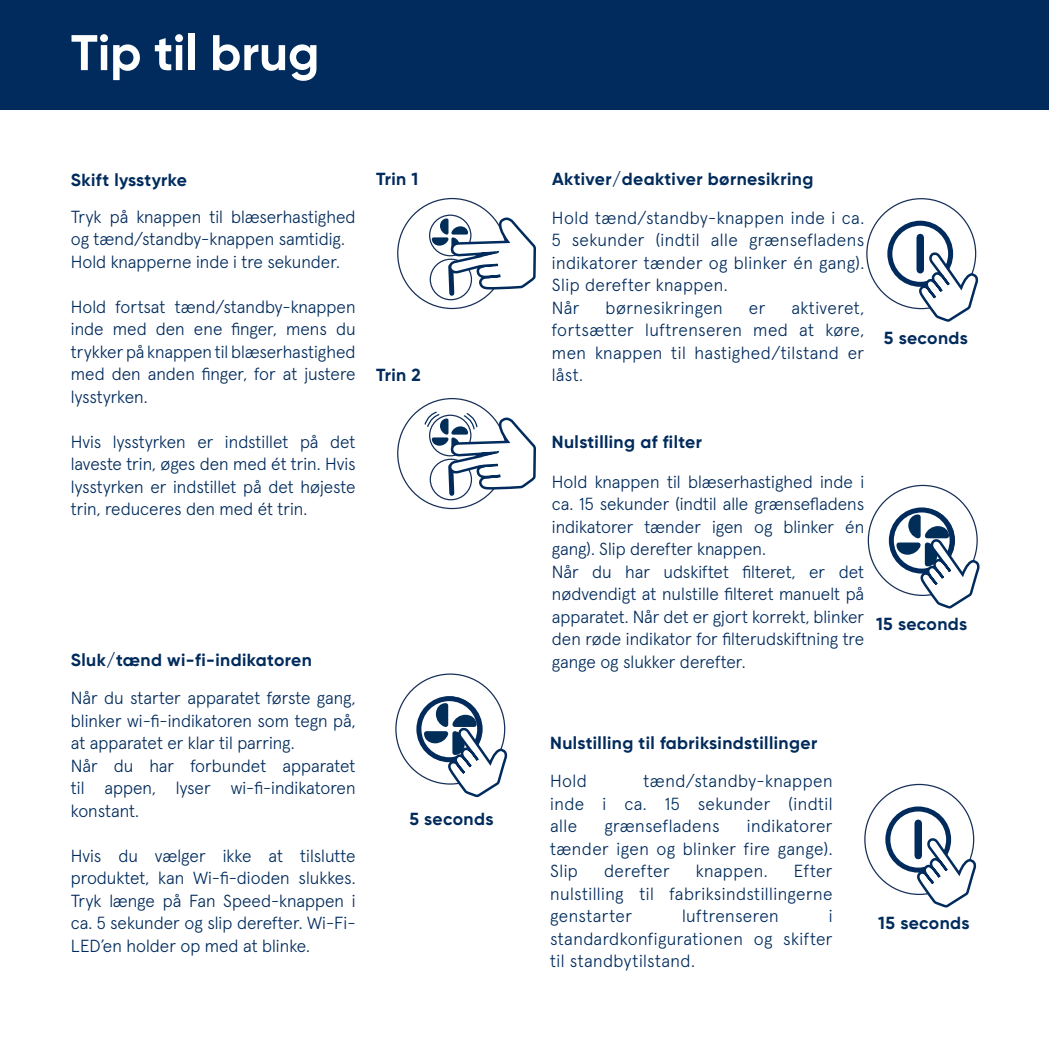
<style>
.page{position:relative;width:1049px;height:1049px;background:#fff}
.page>*{position:absolute;margin:0;border:0;box-sizing:border-box;transform-origin:0 0}
.t1{font:700 50px "Gilroy";color:#fff}
.t2{font:300 17.5px/22.5px "Apercu Pro";color:#002b5c;text-align:justify}
.t3{font:700 17.5px "Gilroy";letter-spacing:.025em;color:#002b5c}
.t4{font:300 17.5px "Apercu Pro";letter-spacing:.025em;color:#002b5c}
.t5{font:300 17.5px "Apercu Pro";letter-spacing:.02em;color:#002b5c}
</style>
<div class="page">
<div style="left:0;top:0;width:1049px;height:109px;background:#002b5c"></div>
<div style="left:887px;top:221px;width:66px;height:66px;border:5px solid #002b5c;border-radius:50%"></div>
<div style="left:916px;top:237px;width:8px;height:33px;background:#002b5c"></div>
<svg style="left:917px;top:252px;width:62px;height:70px"></svg>
<div style="left:889px;top:507px;width:65px;height:66px;border:5px solid #002b5c;border-radius:50%"></div>
<svg style="left:896px;top:514px;width:84px;height:95px"></svg>
<div style="left:885px;top:806px;width:66px;height:66px;border:5px solid #002b5c;border-radius:50%"></div>
<div style="left:914px;top:823px;width:8px;height:32px;background:#002b5c"></div>
<svg style="left:915px;top:837px;width:62px;height:71px"></svg>
<div style="left:430px;top:259px;width:42px;height:41px;border:1px solid #172f58;border-radius:50%"></div>
<div style="left:429px;top:215px;width:42px;height:41px;border:1px solid #172f58;border-radius:50%"></div>
<svg style="left:432px;top:216px;width:104px;height:82px"></svg>
<div style="left:430px;top:459px;width:42px;height:41px;border:1px solid #172f58;border-radius:50%"></div>
<svg style="left:424px;top:411px;width:112px;height:87px"></svg>
<div style="left:416px;top:696px;width:66px;height:66px;border:5px solid #002b5c;border-radius:50%"></div>
<svg style="left:424px;top:703px;width:84px;height:95px"></svg>
<p class="t1" style="left:71px;top:21px;width:250px">Tip til brug</p>
<p class="t3" style="left:71px;top:169px;width:118px">Skift lysstyrke</p>
<p class="t2" style="left:71px;top:204px;width:286px">Tryk på knappen til blæserhastighed og tænd/standby-knappen samtidig.</p>
<p class="t2" style="left:71px;top:249px;width:271px">Hold knapperne inde i tre sekunder.</p>
<p class="t2" style="left:71px;top:294px;width:286px">Hold fortsat tænd/standby-knappen inde med den ene finger, mens du trykker på knappen til blæserhastighed med den anden finger, for at justere lysstyrken.</p>
<p class="t2" style="left:71px;top:429px;width:286px">Hvis lysstyrken er indstillet på det laveste trin, øges den med ét trin. Hvis lysstyrken er indstillet på det højeste trin, reduceres den med ét trin.</p>
<p class="t3" style="left:376px;top:168px;width:44px">Trin 1</p>
<p class="t3" style="left:376px;top:364px;width:46px">Trin 2</p>
<p class="t3" style="left:71px;top:649px;width:243px">Sluk/tænd wi-fi-indikatoren</p>
<p class="t2" style="left:71px;top:685px;width:286px">Når du starter apparatet første gang, blinker wi-fi-indikatoren som tegn på, at apparatet er klar til parring.</p>
<p class="t2" style="left:71px;top:753px;width:286px">Når du har forbundet apparatet til appen, lyser wi-fi-indikatoren konstant.</p>
<p class="t2" style="left:71px;top:843px;width:286px">Hvis du vælger ikke at tilslutte produktet, kan Wi-fi-dioden slukkes.<br>Tryk længe på Fan Speed-knappen i ca. 5 sekunder og slip derefter. Wi-Fi-LED’en holder op med at blinke.</p>
<p class="t3" style="left:409px;top:808px;width:86px">5 seconds</p>
<p class="t3" style="left:552px;top:168px;width:263px">Aktiver/deaktiver børnesikring</p>
<p class="t2" style="left:552px;top:205px;width:314px">Hold tænd/standby-knappen inde i ca.<br>5 sekunder (indtil alle grænsefladens indikatorer tænder og blinker én gang).<br>Slip derefter knappen.</p>
<p class="t2" style="left:552px;top:295px;width:29px">Når</p>
<p class="t4" style="left:605px;top:294px;width:119px">børnesikringen</p>
<p class="t2" style="left:749px;top:295px;width:18px">er</p>
<p class="t2" style="left:552px;top:295px;width:314px;text-indent:239px">aktiveret, fortsætter luftrenseren med at køre, men knappen til hastighed/tilstand er låst.</p>
<p class="t3" style="left:884px;top:327px;width:86px">5 seconds</p>
<p class="t3" style="left:552px;top:431px;width:152px">Nulstilling af filter</p>
<p class="t2" style="left:552px;top:469px;width:314px">Hold knappen til blæserhastighed inde i ca. 15 sekunder (indtil alle grænsefladens indikatorer tænder igen og blinker én gang). Slip derefter knappen.</p>
<p class="t2" style="left:552px;top:559px;width:314px">Når du har udskiftet filteret, er det nødvendigt at nulstille filteret manuelt på apparatet. Når det er gjort korrekt, blinker den røde indikator for filterudskiftning tre gange og slukker derefter.</p>
<p class="t3" style="left:876px;top:612px;width:93px">15 seconds</p>
<p class="t3" style="left:550px;top:732px;width:269px">Nulstilling til fabriksindstillinger</p>
<p class="t2" style="left:550px;top:768px;width:284px;text-indent:93px">tænd/standby-knappen inde i ca. 15 sekunder (indtil alle</p>
<p class="t2" style="left:550px;top:768px;width:38px">Hold</p>
<p class="t2" style="left:550px;top:813px;width:284px;text-indent:197px">indikatorer tænder igen og blinker fire gange).<br>Slip</p>
<p class="t5" style="left:604px;top:813px;width:117px">grænsefladens</p>
<p class="t2" style="left:550px;top:858px;width:284px;text-indent:244px">Efter nulstilling til fabriksindstillingerne genstarter</p>
<p class="t4" style="left:604px;top:858px;width:67px">derefter</p>
<p class="t4" style="left:696px;top:858px;width:73px">knappen.</p>
<p class="t4" style="left:682px;top:903px;width:98px">luftrenseren</p>
<p class="t2" style="left:550px;top:903px;width:284px;text-indent:279px">i standardkonfigurationen og skifter til standbytilstand.</p>
<p class="t3" style="left:878px;top:911px;width:93px">15 seconds</p>
</div>
